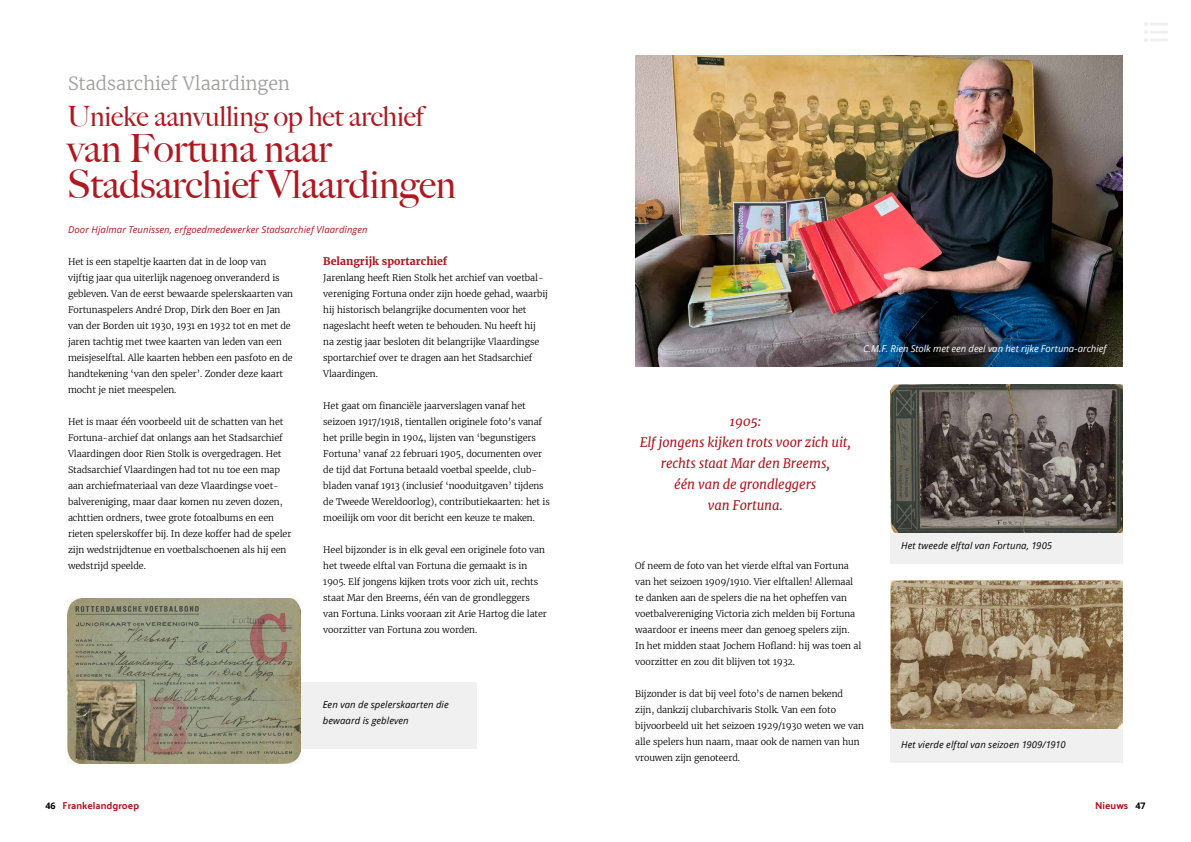
<style>
.page{position:relative;width:1191px;height:842px;background:#fff}
.page>*{position:absolute;margin:0;border:0;box-sizing:border-box;transform-origin:0 0}
.t1{font:500 39px/36px "Big Caslon";letter-spacing:-.01em;color:#af1821}
.t2{font:500 28px "Big Caslon";letter-spacing:-.01em;color:#af1821}
.t3{font:300 18px "Merriweather";color:#9d9d9c}
.t4{font:italic 13px/21px "Merriweather";letter-spacing:-.01em;color:#af1821;text-align:center}
.t5{font:700 10.5px "Merriweather";color:#af1821}
.t6{font:700 10px "Palanquin";color:#af1821}
.t7{font:italic 9.5px/16px "Open Sans";letter-spacing:.005em;color:#000}
.t8{font:italic 9.5px "Open Sans";letter-spacing:.005em;color:#af1821}
.t9{font:italic 9.5px "Open Sans";letter-spacing:-.005em;color:#fff}
.t10{font:300 9px/16px "Merriweather";letter-spacing:-.01em;color:#000}
.s1{font-family:"Open Sans";font-size:9px;color:#000}
</style>
<div class="page">
<hr style="left:1151px;top:23px;width:15px;height:3px;background:#f0f0f0">
<hr style="left:1151px;top:31px;width:15px;height:3px;background:#f0f0f0">
<hr style="left:1151px;top:39px;width:15px;height:3px;background:#f0f0f0">
<svg style="left:1144px;top:22px;width:4px;height:20px"></svg>
<div style="left:294px;top:682px;width:182px;height:67px;background:#f0f0f0"></div>
<div style="left:890px;top:533px;width:232px;height:30px;background:#f0f0f0"></div>
<div style="left:890px;top:710px;width:232px;height:53px;background:#f0f0f0"></div>
<img style="left:635px;top:55px;width:488px;height:311px">
<img style="left:67px;top:598px;width:233px;height:165px">
<img style="left:890px;top:385px;width:233px;height:148px">
<img style="left:890px;top:581px;width:232px;height:148px">
<h3 class="t3" style="left:68px;top:71px;width:223px">Stadsarchief Vlaardingen</h3>
<h2 class="t2" style="left:67px;top:93px;width:358px">Unieke aanvulling op het archief</h2>
<h1 class="t1" style="left:67px;top:128px;width:390px">van Fortuna naar<br>Stadsarchief Vlaardingen</h1>
<p class="t8" style="left:68px;top:223px;width:301px">Door Hjalmar Teunissen, erfgoedmedewerker Stadsarchief Vlaardingen</p>
<p class="t10" style="left:68px;top:253px;width:226px">Het is een stapeltje kaarten dat in de loop van vijftig jaar qua uiterlijk nagenoeg onveranderd is gebleven. Van de eerst bewaarde spelerskaarten van Fortunaspelers André Drop, Dirk den Boer en Jan van der Borden uit 1930, 1931 en 1932 tot en met de jaren tachtig met twee kaarten van leden van een meisjeselftal. Alle kaarten hebben een pasfoto en de handtekening ‘van den speler’. Zonder deze kaart mocht je niet meespelen.</p>
<p class="t10" style="left:68px;top:413px;width:225px">Het is maar één voorbeeld uit de schatten van het Fortuna-archief dat onlangs aan het Stadsarchief Vlaardingen door Rien Stolk is overgedragen. Het Stadsarchief Vlaardingen had tot nu toe een map aan archiefmateriaal van deze Vlaardingse voet&shy;balvereniging, maar daar komen nu zeven dozen, achttien ordners, twee grote fotoalbums en een rieten spelerskoffer bij. In deze koffer had de speler zijn wedstrijdtenue en voetbalschoenen als hij een wedstrijd speelde.</p>
<p class="t5" style="left:323px;top:254px;width:126px">Belangrijk sportarchief</p>
<p class="t10" style="left:323px;top:269px;width:226px">Jarenlang heeft Rien Stolk het archief van voetbal&shy;vereniging Fortuna onder zijn hoede gehad, waarbij hij historisch belangrijke documenten voor het nageslacht heeft weten te behouden. Nu heeft hij na zestig jaar besloten dit belangrijke Vlaardingse sportarchief over te dragen aan het Stadsarchief Vlaardingen.</p>
<p class="t10" style="left:323px;top:397px;width:228px">Het gaat om financiële jaarverslagen vanaf het seizoen 1917/1918, tientallen originele foto’s vanaf het prille begin in 1904, lijsten van ‘begunstigers Fortuna’ vanaf 22 februari 1905, documenten over de tijd dat Fortuna betaald voetbal speelde, club&shy;bladen vanaf 1913 (inclusief ‘nooduitgaven’ tijdens de Tweede Wereldoorlog), contributiekaarten: het is moeilijk om voor dit bericht een keuze te maken.</p>
<p class="t10" style="left:323px;top:541px;width:225px">Heel bijzonder is in elk geval een originele foto van het tweede elftal van Fortuna die gemaakt is in 1905. Elf jongens kijken trots voor zich uit, rechts staat Mar den Breems, één van de grondleggers van Fortuna. Links vooraan zit Arie Hartog die later voorzitter van Fortuna zou worden.</p>
<p class="t7" style="left:323px;top:697px;width:127px">Een van de spelerskaarten die bewaard is gebleven</p>
<p class="t9" style="left:863px;top:342px;width:245px">C.M.F. Rien Stolk met een deel van het rijke Fortuna-archief</p>
<h3 class="t4" style="left:640px;top:410px;width:212px">1905:<br>Elf jongens kijken trots voor zich uit, rechts staat Mar den Breems,<br>één van de grondleggers<br>van Fortuna.</h3>
<p class="t7" style="left:901px;top:537px;width:152px">Het tweede elftal van Fortuna, 1905</p>
<p class="t10" style="left:635px;top:557px;width:228px">Of neem de foto van het vierde elftal van Fortuna van het seizoen 1909/1910. Vier elftallen! Allemaal te danken aan de spelers die na het opheffen van voetbalvereniging Victoria zich melden bij Fortuna waardoor er ineens meer dan genoeg spelers zijn.<br>In het midden staat Jochem Hofland: hij was toen al voorzitter en zou dit blijven tot 1932.</p>
<p class="t10" style="left:635px;top:685px;width:230px">Bijzonder is dat bij veel foto’s de namen bekend zijn, dankzij clubarchivaris Stolk. Van een foto bijvoorbeeld uit het seizoen 1929/1930 weten we van alle spelers hun naam, maar ook de namen van hun vrouwen zijn genoteerd.</p>
<p class="t7" style="left:901px;top:736px;width:166px">Het vierde elftal van seizoen 1909/1910</p>
<p class="t6" style="left:45px;top:800px;width:95px"><span class="s1">46</span> Frankelandgroep</p>
<p class="t6" style="left:1095px;top:800px;width:52px">Nieuws <span class="s1">47</span></p>
</div>
